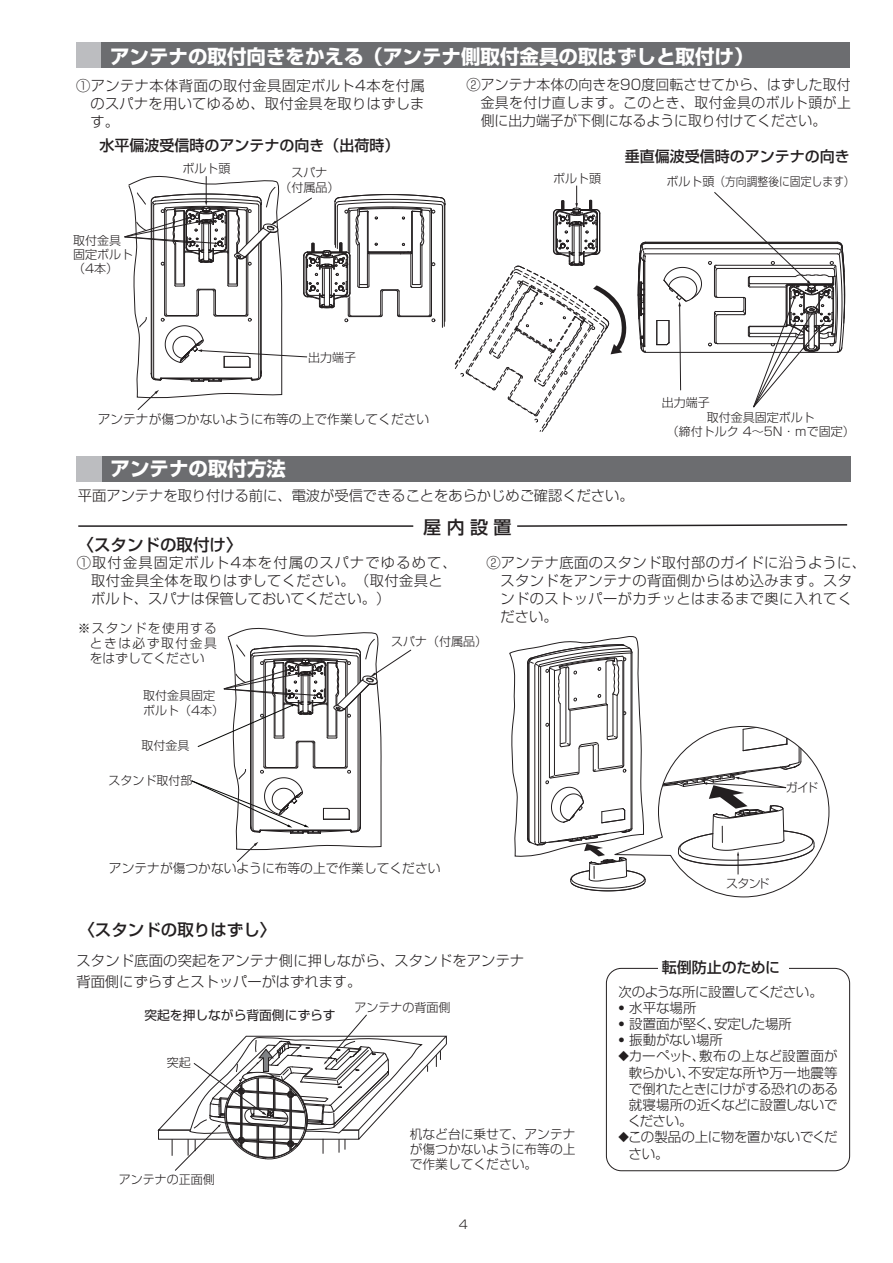
<style>
.page{position:relative;width:893px;height:1263px;background:#fff}
.page>*{position:absolute;margin:0;border:0;box-sizing:border-box;transform-origin:0 0}
.t1{font:700 19.5px "Shin Go Pro";color:#fff}
.t2{font:500 18px "Shin Go Pro";color:#231f20}
.t3{font:500 16.5px "Shin Go Pro";color:#231f20}
.t4{font:500 15px "Shin Go Pro";color:#231f20}
.t5{font:300 14.25px/18px "Shin Go Pro";letter-spacing:.025em;color:#231f20}
.t6{font:300 14.25px "Shin Go Pro";color:#231f20}
.t7{font:300 13.5px/16.2px "Shin Go Pro";letter-spacing:-.02em;color:#231f20}
.t8{font:300 12.75px/15px "Shin Go Pro";color:#231f20;text-align:justify}
.t9{font:12.75px "Shin Go Pro";color:#231f20}
.t10{font:300 12px/14.4px "Shin Go Pro";color:#231f20}
.s1{font-weight:900}
.s2{font-size:10.5px}
</style>
<div class="page">
<div style="left:77px;top:456px;width:25px;height:25px;background:#bcbdc0"></div>
<div style="left:102px;top:456px;width:748px;height:25px;background:#6c6d70"></div>
<hr style="left:78px;top:525px;width:335px;height:2px;background:#231f20">
<svg style="left:517px;top:524px;width:331px;height:3px"></svg>
<div style="left:76px;top:42px;width:26px;height:26px;background:#bcbdc0"></div>
<div style="left:102px;top:42px;width:748px;height:26px;background:#6c6d70"></div>
<svg style="left:454px;top:186px;width:173px;height:246px"></svg>
<hr style="left:645px;top:352px;width:192px;height:1px;background:#231f20">
<hr style="left:645px;top:254px;width:192px;height:1px;background:#231f20">
<hr style="left:645px;top:248px;width:192px;height:1px;background:#231f20">
<hr style="left:645px;top:243px;width:192px;height:1px;background:#231f20">
<hr style="left:645px;top:242px;width:192px;height:1px;background:#231f20">
<svg style="left:656px;top:267px;width:46px;height:123px"></svg>
<svg style="left:638px;top:242px;width:8px;height:111px"></svg>
<svg style="left:124px;top:175px;width:322px;height:235px"></svg>
<svg style="left:158px;top:1014px;width:289px;height:157px"></svg>
<svg style="left:191px;top:627px;width:220px;height:235px"></svg>
<svg style="left:509px;top:636px;width:320px;height:261px"></svg>
<div style="left:606px;top:968px;width:244px;height:203px;border:1px solid #231f20;border-radius:15px"></div>
<div style="left:658px;top:955px;width:131px;height:24px;background:#fff"></div>
<svg style="left:708px;top:192px;width:137px;height:216px"></svg>
<h1 class="t1" style="left:110px;top:41px;width:645px">アンテナの取付向きをかえる（アンテナ側取付金具の取はずしと取付け）</h1>
<p class="t5" style="left:90px;top:75px;width:336px;text-align:justify;text-indent:-14px">①アンテナ本体背面の取付金具固定ボルト4本を付属のスパナを用いてゆるめ、取付金具を取りはずします。</p>
<p class="t5" style="left:481px;top:73px;width:372px;text-align:justify;text-indent:-14px">②アンテナ本体の向きを90度回転させてから、はずした取付金具を付け直します。このとき、取付金具のボルト頭が上側に出力端子が下側になるように取り付けてください。</p>
<p class="t4" style="left:99px;top:133px;width:302px">水平偏波受信時のアンテナの向き（出荷時）</p>
<p class="t10" style="left:73px;top:231px;width:62px">取付金具固定ボルト（4本）</p>
<p class="t10" style="left:183px;top:160px;width:49px">ボルト頭</p>
<p class="t10" style="left:280px;top:164px;width:61px;text-align:center">スパナ<br>（付属品）</p>
<p class="t10" style="left:308px;top:349px;width:49px">出力端子</p>
<p class="t8" style="left:98px;top:410px;width:333px">アンテナが傷つかないように布等の上で作業してください</p>
<h1 class="t1" style="left:111px;top:453px;width:177px">アンテナの取付方法</h1>
<p class="t10" style="left:553px;top:169px;width:49px">ボルト頭</p>
<p class="t4" style="left:625px;top:144px;width:227px">垂直偏波受信時のアンテナの向き</p>
<p class="t10" style="left:666px;top:172px;width:190px">ボルト頭（方向調整後に固定します）</p>
<p class="t10" style="left:662px;top:394px;width:49px">出力端子</p>
<p class="t10" style="left:667px;top:409px;width:189px;text-align:center">取付金具固定ボルト<br>（締付トルク 4～5N・ｍで固定）</p>
<p class="t6" style="left:78px;top:483px;width:557px">平面アンテナを取り付ける前に、電波が受信できることをあらかじめご確認ください。</p>
<p class="t3" style="left:77px;top:531px;width:167px">〈スタンドの取付け〉</p>
<p class="t2" style="left:423px;top:512px;width:90px">屋内設置</p>
<p class="t5" style="left:91px;top:551px;width:367px;text-indent:-14px">①取付金具固定ボルト4本を付属のスパナでゆるめて、取付金具全体を取りはずしてください。（取付金具とボルト、スパナは保管しておいてください。）</p>
<p class="t5" style="left:501px;top:551px;width:367px;text-indent:-14px">②アンテナ底面のスタンド取付部のガイドに沿うように、スタンドをアンテナの背面側からはめ込みます。スタンドのストッパーがカチッとはまるまで奥に入れてください。</p>
<p class="t8" style="left:90px;top:619px;width:129px;text-indent:-12px">※スタンドを使用するときは必ず取付金具をはずしてください</p>
<p class="t10" style="left:391px;top:633px;width:97px">スパナ（付属品）</p>
<p class="t10" style="left:143px;top:687px;width:83px">取付金具固定ボルト（4本）</p>
<p class="t10" style="left:141px;top:737px;width:49px">取付金具</p>
<p class="t10" style="left:108px;top:772px;width:86px">スタンド取付部</p>
<p class="t8" style="left:109px;top:859px;width:333px">アンテナが傷つかないように布等の上で作業してください</p>
<p class="t3" style="left:78px;top:916px;width:199px">〈スタンドの取りはずし〉</p>
<p class="t10" style="left:786px;top:779px;width:34px">ガイド</p>
<p class="t10" style="left:726px;top:875px;width:45px">スタンド</p>
<p class="t5" style="left:76px;top:949px;width:449px;line-height:20.2px">スタンド底面の突起をアンテナ側に押しながら、スタンドをアンテナ背面側にずらすとストッパーがはずれます。</p>
<p class="t4" style="left:662px;top:955px;width:120px">転倒防止のために</p>
<p class="t7" style="left:615px;top:982px;width:210px">次のような所に設置してください。<span class="s1">・</span> 水平な場所<br><span class="s1">・</span> 設置面が堅く、安定した場所<br><span class="s1">・</span> 振動がない場所</p>
<p class="t7" style="left:628px;top:1046px;width:212px;text-align:justify;text-indent:-9px"><span class="s2">◆</span>カーペット、敷布の上など設置面が軟らかい、不安定な所や万一地震等で倒れたときにけがする恐れのある就寝場所の近くなどに設置しないでください。</p>
<p class="t7" style="left:629px;top:1127px;width:211px;text-indent:-10px"><span class="s2">◆</span>この製品の上に物を置かないでください。</p>
<p class="t10" style="left:355px;top:999px;width:97px">アンテナの背面側</p>
<p class="t9" style="left:144px;top:1005px;width:193px">突起を押しながら背面側にずらす</p>
<p class="t10" style="left:167px;top:1053px;width:25px">突起</p>
<p class="t8" style="left:410px;top:1125px;width:167px">机など台に乗せて、アンテナが傷つかないように布等の上で作業してください。</p>
<p class="t10" style="left:119px;top:1171px;width:97px">アンテナの正面側</p>
<p class="t10" style="left:459px;top:1215px;width:11px">4</p>
</div>
